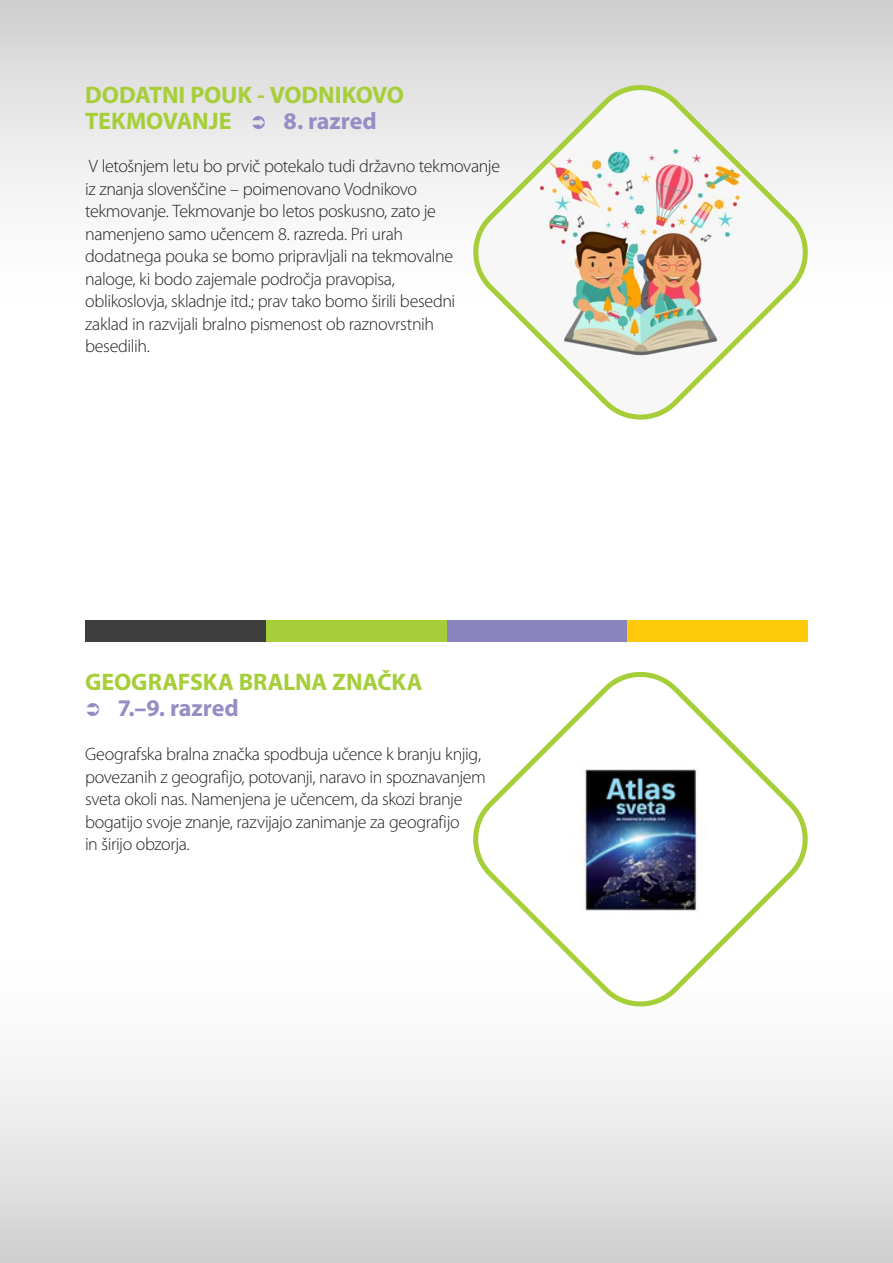
<style>
.page{position:relative;width:893px;height:1263px;background:#fff}
.page>*{position:absolute;margin:0;border:0;box-sizing:border-box;transform-origin:0 0}
.t1{font:700 24px/26px "Myriad Pro";letter-spacing:-.005em;color:#a6ce39}
.t2{font:700 24px "Myriad Pro";letter-spacing:-.005em;color:#948ec4}
.t3{font:300 18px/22.5px "Myriad Pro";letter-spacing:-.025em;color:#231f20}
.s1{color:#948ec4}
.s2{font-weight:900;color:#948ec4}
</style>
<div class="page">
<div style="left:0;top:0;width:893px;height:334px;background:linear-gradient(to bottom,#d4d4d4,#fff)"></div>
<div style="left:85px;top:621px;width:181px;height:21px;background:#3e3e3f"></div>
<div style="left:446px;top:621px;width:181px;height:21px;background:#8b85bf"></div>
<div style="left:266px;top:621px;width:180px;height:21px;background:#a6ce39"></div>
<div style="left:627px;top:621px;width:181px;height:21px;background:#feca0a"></div>
<div style="left:0;top:929px;width:893px;height:334px;background:linear-gradient(to bottom,#fff,#d4d4d4)"></div>
<svg style="left:471px;top:672px;width:346px;height:344px"></svg>
<svg style="left:471px;top:76px;width:346px;height:344px"></svg>
<svg style="left:253px;top:116px;width:12px;height:13px"></svg>
<p class="t1" style="left:85px;top:81px;width:320px">DODATNI POUK - VODNIKOVO<br>TEKMOVANJE</p>
<p class="t2" style="left:284px;top:105px;width:95px">8. razred</p>
<p class="t3" style="left:85px;top:155px;width:416px">V letošnjem letu bo prvič potekalo tudi državno tekmovanje iz znanja slovenščine – poimenovano Vodnikovo tekmovanje. Tekmovanje bo letos poskusno, zato je namenjeno samo učencem 8. razreda. Pri urah<br>dodatnega pouka se bomo pripravljali na tekmovalne naloge, ki bodo zajemale področja pravopisa,<br>oblikoslovja, skladnje itd.; prav tako bomo širili besedni zaklad in razvijali bralno pismenost ob raznovrstnih besedilih.</p>
<p class="t1" style="left:118px;top:668px;width:306px;text-indent:-33px">GEOGRAFSKA BRALNA ZNAČKA<br><span class="s1">7.</span><span class="s2">–</span><span class="s1">9. razred</span></p>
<p class="t3" style="left:85px;top:743px;width:402px">Geografska bralna značka spodbuja učence k branju knjig, povezanih z geografijo, potovanji, naravo in spoznavanjem sveta okoli nas. Namenjena je učencem, da skozi branje bogatijo svoje znanje, razvijajo zanimanje za geografijo<br>in širijo obzorja.</p>
</div>
